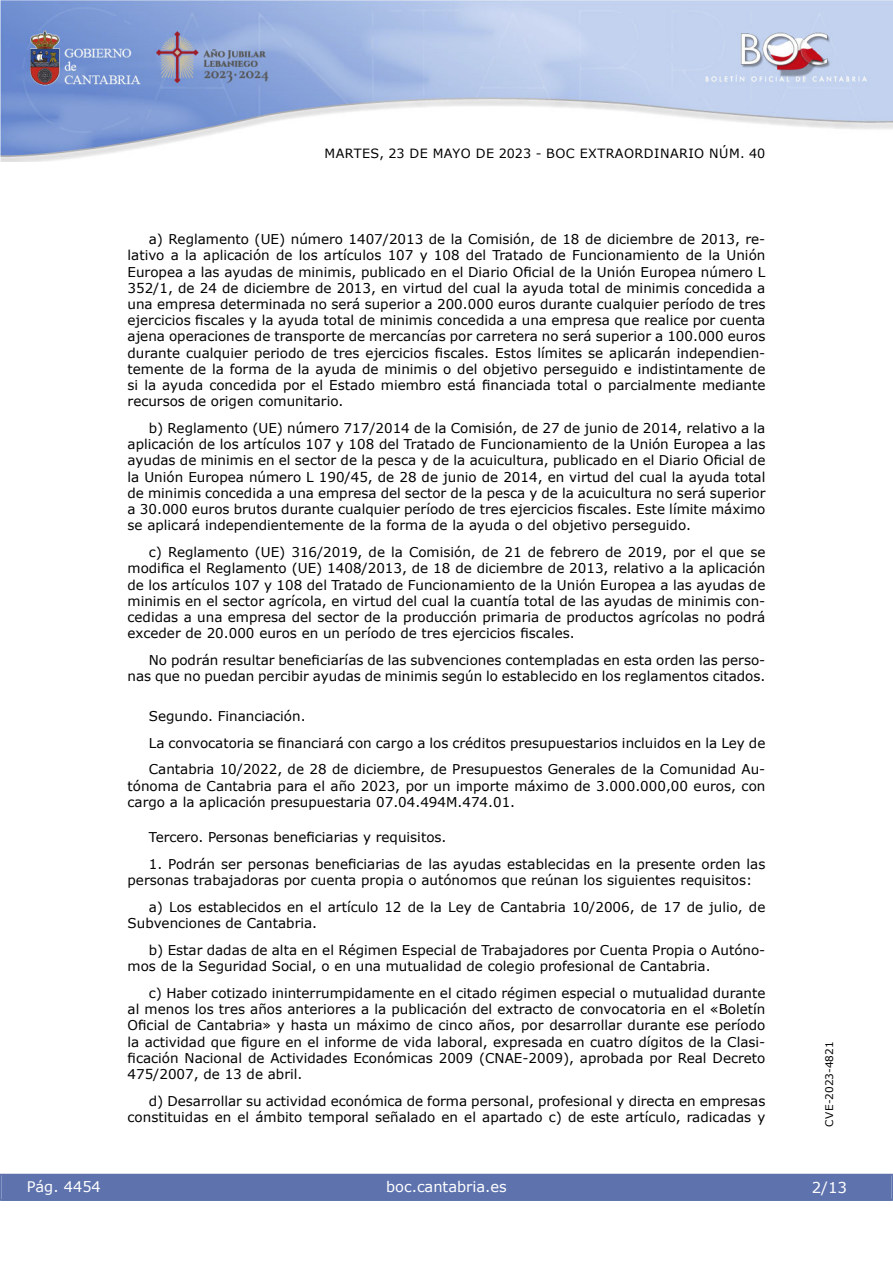
<style>
.page{position:relative;width:893px;height:1263px;background:#fff}
.page>*{position:absolute;margin:0;border:0;box-sizing:border-box;transform-origin:0 0}
.t1{font:15px "Verdana 2";color:#fff}
.t2{font:14.55px "Verdana 2";color:#fff}
.inicio_de_parrafo{font:13.5px/16.2px "Verdana";color:#000;text-align:justify}
.inicio_de_parrafo-2{font:13.5px/16.2px "Verdana 2";color:#000;text-align:right}
.t3{font:12.75px "Verdana 2";letter-spacing:.035em;color:#000}
.t4{font:10.5px "Verdana 2";color:#000}
.s1{font-family:"Verdana 2"}
.s2{font-family:"Verdana"}
</style>
<div class="page">
<img style="left:0;top:0;width:893px;height:161px">
<div style="left:1px;top:1174px;width:890px;height:27px;background:#5e73ae"></div>
<p class="t3" style="left:324px;top:144px;width:442px">MARTES, 23 DE MAYO DE 2023 - BOC EXTRAORDINARIO NÚM. 40</p>
<p class="inicio_de_parrafo" style="left:128px;top:231px;width:639px;text-indent:21px">a) Reglamento (UE) número 1407/2013 de la Comisión, de 18 de diciembre de 2013, re&shy;lativo a la aplicación de los artículos 107 y 108 del Tratado de Funcionamiento de la Unión Europea a las ayudas de minimis, publicado en el Diario Oficial de la Unión Europea número L <span class="s1">352/1, de 24 de diciembre de 2013, en virtud del cual la ayuda total de minimis concedida a una empresa determinada no será superior a 200.000 euros durante cualquier período de tres </span>ejercicios fiscales y la ayuda total de minimis concedida a una empresa que realice por cuenta <span class="s1">ajena operaciones de transporte de mercancías por carretera no será superior a 100.000 euros </span>durante cualquier periodo de tres ejercicios fiscales. Estos límites se aplicarán independien&shy;<span class="s1">temente de la forma de la ayuda de minimis o del objetivo perseguido e indistintamente de </span>si la ayuda concedida por el Estado miembro está financiada total o parcialmente mediante <span class="s1">recursos de origen comunitario.</span></p>
<p class="inicio_de_parrafo" style="left:128px;top:420px;width:639px;text-indent:21px">b) Reglamento (UE) número 717/2014 de la Comisión, de 27 de junio de 2014, relativo a la aplicación de los artículos 107 y 108 del Tratado de Funcionamiento de la Unión Europea a las ayudas de minimis en el sector de la pesca y de la acuicultura, publicado en el Diario Oficial de la Unión Europea número L 190/45, de 28 de junio de 2014, en virtud del cual la ayuda total <span class="s1">de minimis concedida a una empresa del sector de la pesca y de la acuicultura no será superior </span>a 30.000 euros brutos durante cualquier período de tres ejercicios fiscales. Este límite máximo <span class="s1">se aplicará independientemente de la forma de la ayuda o del objetivo perseguido.</span></p>
<p class="inicio_de_parrafo" style="left:128px;top:544px;width:639px;text-indent:21px">c) Reglamento (UE) 316/2019, de la Comisión, de 21 de febrero de 2019, por el que se modifica el Reglamento (UE) 1408/2013, de 18 de diciembre de 2013, relativo a la aplicación de los artículos 107 y 108 del Tratado de Funcionamiento de la Unión Europea a las ayudas de <span class="s1">minimis en el sector agrícola, en virtud del cual la cuantía total de las ayudas de minimis con&shy;cedidas a una empresa del sector de la producción primaria de productos agrícolas no podrá </span>exceder de 20.000 euros en un período de tres ejercicios fiscales.</p>
<p class="inicio_de_parrafo-2" style="left:128px;top:652px;width:639px"><span class="s2">No podrán resultar beneficiarías de las subvenciones contempladas en esta orden las perso&shy;</span>nas que no puedan percibir ayudas de minimis según lo establecido en los reglamentos citados.</p>
<p class="inicio_de_parrafo-2" style="left:149px;top:707px;width:158px">Segundo. Financiación.</p>
<p class="inicio_de_parrafo" style="left:149px;top:734px;width:618px">La convocatoria se financiará con cargo a los créditos presupuestarios incluidos en la Ley de</p>
<p class="inicio_de_parrafo-2" style="left:128px;top:761px;width:639px;text-align:justify;text-indent:21px">Cantabria 10/2022, de 28 de diciembre, de Presupuestos Generales de la Comunidad Au&shy;tónoma de Cantabria para el año 2023, por un importe máximo de 3.000.000,00 euros, con <span class="s2">cargo a la aplicación presupuestaria 07.04.494M.474.01.</span></p>
<p class="inicio_de_parrafo" style="left:149px;top:829px;width:299px">Tercero. Personas beneficiarias y requisitos.</p>
<p class="inicio_de_parrafo-2" style="left:128px;top:856px;width:639px;text-align:left;text-indent:21px"><span class="s2">1. Podrán ser personas beneficiarias de las ayudas establecidas en la presente orden las </span>personas trabajadoras por cuenta propia o autónomos que reúnan los siguientes requisitos:</p>
<p class="inicio_de_parrafo" style="left:128px;top:899px;width:639px;text-indent:21px">a) Los establecidos en el artículo 12 de la Ley de Cantabria 10/2006, de 17 de julio, de<br><span class="s1">Subvenciones de Cantabria.</span></p>
<p class="inicio_de_parrafo" style="left:128px;top:942px;width:639px;text-indent:21px">b) Estar dadas de alta en el Régimen Especial de Trabajadores por Cuenta Propia o Autóno&shy;<span class="s1">mos de la Seguridad Social, o en una mutualidad de colegio profesional de Cantabria.</span></p>
<p class="inicio_de_parrafo" style="left:128px;top:985px;width:639px;text-indent:21px">c) Haber cotizado ininterrumpidamente en el citado régimen especial o mutualidad durante <span class="s1">al menos los tres años anteriores a la publicación del extracto de convocatoria en el «Boletín </span>Oficial de Cantabria» y hasta un máximo de cinco años, por desarrollar durante ese período la actividad que figure en el informe de vida laboral, expresada en cuatro dígitos de la Clasi&shy;ficación Nacional de Actividades Económicas 2009 (CNAE-2009), aprobada por Real Decreto <span class="s1">475/2007, de 13 de abril.</span></p>
<p class="inicio_de_parrafo" style="left:128px;top:1093px;width:639px;text-align:right">d) Desarrollar su actividad económica de forma personal, profesional y directa en empresas constituidas en el ámbito temporal señalado en el apartado c) de este artículo, radicadas y</p>
<p class="t2" style="left:27px;top:1177px;width:76px">Pág. 4454</p>
<p class="t2" style="left:386px;top:1177px;width:122px">boc.cantabria.es</p>
<p class="t4" style="left:822px;top:1126px;width:87px;rotate:-90deg">CVE-2023-4821</p>
<p class="t1" style="left:812px;top:1177px;width:37px">2/13</p>
</div>
